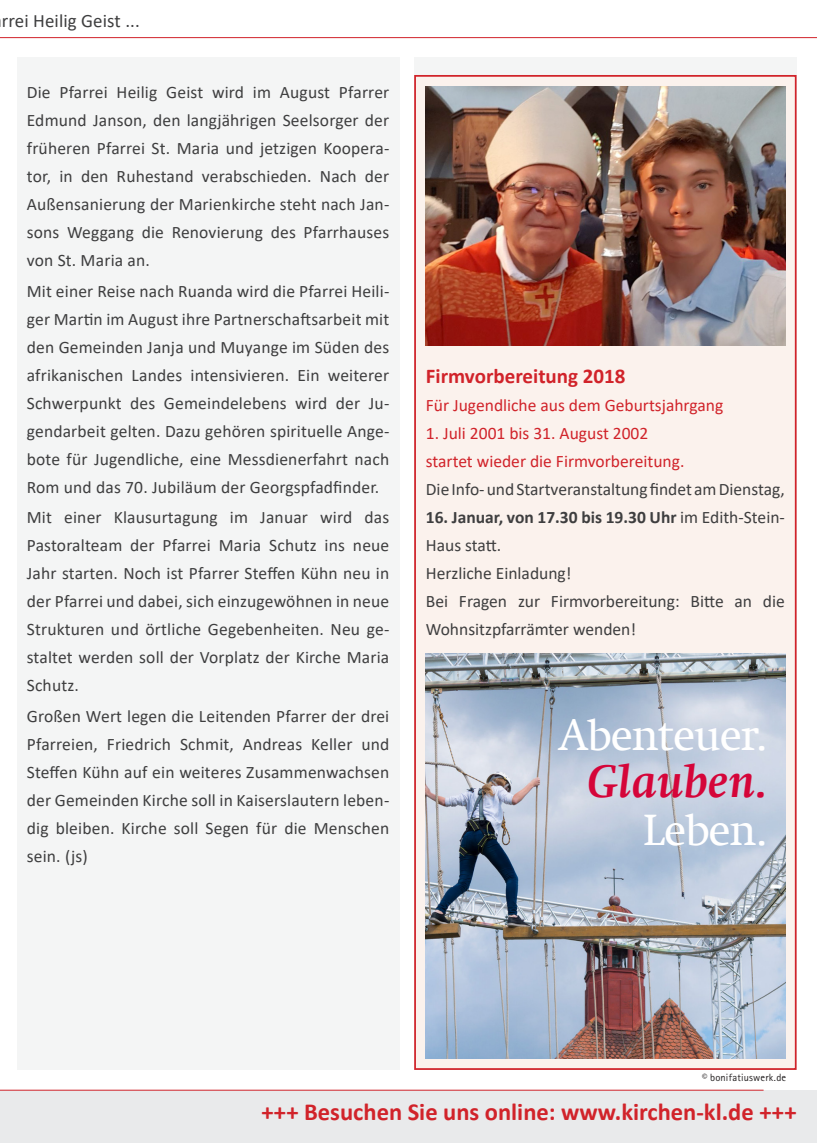
<style>
.page{position:relative;width:817px;height:1143px;background:#fff}
.page>*{position:absolute;margin:0;border:0;box-sizing:border-box;transform-origin:0 0}
.t1{font:italic 700 46.9px "Swift Com";color:#d50539}
.t2{font:44.1px "Swift Com";letter-spacing:-.02em;color:#fff}
.t3{font:700 24.5px "Calibri";color:#d1232a}
.t4{font:700 21px "Calibri";color:#d1232a}
.t5{font:18.9px "Calibri";letter-spacing:.005em;color:#3e3e3f}
.t6{font:17.5px/28px "Calibri";letter-spacing:.01em;color:#3e3e3f;text-align:justify}
.t7{font:17.5px "Calibri";color:#d1232a}
.t8{font:700 17.5px/28px "Calibri";color:#3e3e3f}
.Titel{font:10.5px "Rotis Sans Serif";letter-spacing:.015em;color:#231f20}
.s1{font-weight:400}
</style>
<div class="page">
<hr style="left:0;top:37px;width:816px;height:1px;background:#d1232a">
<div style="left:0;top:1090px;width:816px;height:52px;background:#e9eaeb"></div>
<hr style="left:0;top:1089px;width:763px;height:1px;background:#d1232a">
<div style="left:17px;top:57px;width:382px;height:1012px;background:#f4f5f5"></div>
<div style="left:415px;top:76px;width:380px;height:992px;background:#fbf2ed"></div>
<div style="left:414px;top:75px;width:382px;height:994px;border:2px solid #d1232a"></div>
<img style="left:425px;top:87px;width:360px;height:258px">
<img style="left:425px;top:653px;width:360px;height:405px">
<p class="t5" style="left:2px;top:7px;width:139px">rrei Heilig Geist ...</p>
<p class="t6" style="left:27px;top:78px;width:364px">Die Pfarrei Heilig Geist wird im August Pfarrer Edmund Janson, den langjährigen Seelsorger der früheren Pfarrei St. Maria und jetzigen Koopera&shy;tor, in den Ruhestand verabschieden. Nach der Außensanierung der Marienkirche steht nach Jan&shy;sons Weggang die Renovierung des Pfarrhauses von St. Maria an.</p>
<p class="t6" style="left:27px;top:276px;width:364px">Mit einer Reise nach Ruanda wird die Pfarrei Heili&shy;ger Martin im August ihre Partnerschaftsarbeit mit den Gemeinden Janja und Muyange im Süden des afrikanischen Landes intensivieren. Ein weiterer Schwerpunkt des Gemeindelebens wird der Ju&shy;gendarbeit gelten. Dazu gehören spirituelle Ange&shy;bote für Jugendliche, eine Messdienerfahrt nach Rom und das 70. Jubiläum der Georgspfadfinder.</p>
<p class="t6" style="left:27px;top:503px;width:364px">Mit einer Klausurtagung im Januar wird das Pastoralteam der Pfarrei Maria Schutz ins neue Jahr starten. Noch ist Pfarrer Steffen Kühn neu in der Pfarrei und dabei, sich einzugewöhnen in neue Strukturen und örtliche Gegebenheiten. Neu ge&shy;staltet werden soll der Vorplatz der Kirche Maria Schutz.</p>
<p class="t6" style="left:27px;top:701px;width:364px">Großen Wert legen die Leitenden Pfarrer der drei Pfarreien, Friedrich Schmit, Andreas Keller und Steffen Kühn auf ein weiteres Zusammenwachsen der Gemeinden Kirche soll in Kaiserslautern leben&shy;dig bleiben. Kirche soll Segen für die Menschen sein. (js)</p>
<p class="t4" style="left:425px;top:361px;width:201px">Firmvorbereitung 2018</p>
<p class="t7" style="left:425px;top:392px;width:299px">Für Jugendliche aus dem Geburtsjahrgang</p>
<p class="t7" style="left:425px;top:420px;width:224px">1. Juli 2001 bis 31. August 2002</p>
<p class="t7" style="left:425px;top:448px;width:260px">startet wieder die Firmvorbereitung.</p>
<p class="t6" style="left:425px;top:474px;width:360px">Die Info- und Startveranstaltung findet am Dienstag,</p>
<p class="t8" style="left:425px;top:502px;width:360px">16. Januar, von 17.30 bis 19.30 Uhr <span class="s1">im Edith-Stein-<br>Haus statt.</span></p>
<p class="t6" style="left:425px;top:558px;width:147px">Herzliche Einladung!</p>
<p class="t6" style="left:425px;top:586px;width:360px">Bei Fragen zur Firmvorbereitung: Bitte an die<br>Wohnsitzpfarrämter wenden!</p>
<p class="t2" style="left:557px;top:708px;width:211px">Abenteuer.</p>
<p class="t1" style="left:587px;top:753px;width:181px">Glauben.</p>
<p class="t2" style="left:642px;top:803px;width:126px">Leben.</p>
<p class="Titel" style="left:701px;top:1070px;width:86px">© bonifatiuswerk.de</p>
<p class="t3" style="left:261px;top:1094px;width:536px">+++ Besuchen Sie uns online: www.kirchen-kl.de +++</p>
</div>
